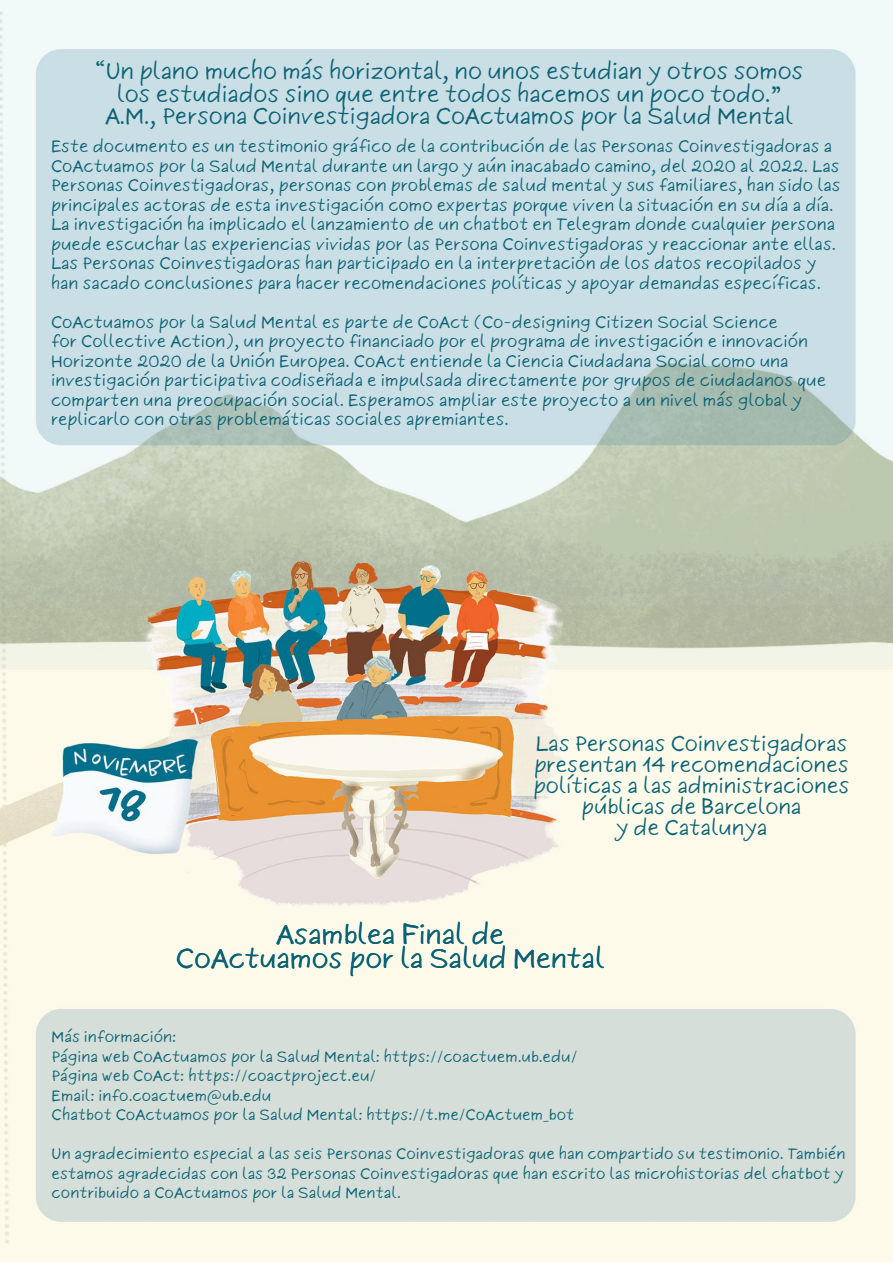
<style>
.page{position:relative;width:893px;height:1263px;background:#fff}
.page>*{position:absolute;margin:0;border:0;box-sizing:border-box;transform-origin:0 0}
.t1{font:27px/24px "Six Hands Marker";letter-spacing:-.01em;color:#0a6274;text-align:center}
.t2{font:22.5px/22.5px "Six Hands Marker";letter-spacing:-.01em;color:#0a6274;text-align:center}
.t3{font:21px/21px "Six Hands Marker";letter-spacing:-.01em;color:#0a6274;text-align:center}
.t4{font:16.5px/19.5px "Six Hands Marker";color:#0a6274}
.t5{font:15px/19.5px "Six Hands Marker";color:#0a6274}
</style>
<div class="page">
<img style="left:0;top:0;width:893px;height:1263px">
<h2 class="t2" style="left:95px;top:60px;width:710px">“Un plano mucho más horizontal, no unos estudian y otros somos los estudiados sino que entre todos hacemos un poco todo.”<br>A.M., Persona Coinvestigadora CoActuamos por la Salud Mental</h2>
<p class="t4" style="left:51px;top:136px;width:791px">Este documento es un testimonio gráfico de la contribución de las Personas Coinvestigadoras a CoActuamos por la Salud Mental durante un largo y aún inacabado camino, del 2020 al 2022. Las Personas Coinvestigadoras, personas con problemas de salud mental y sus familiares, han sido las principales actoras de esta investigación como expertas porque viven la situación en su día a día.<br>La investigación ha implicado el lanzamiento de un chatbot en Telegram donde cualquier persona puede escuchar las experiencias vividas por las Persona Coinvestigadoras y reaccionar ante ellas.<br>Las Personas Coinvestigadoras han participado en la interpretación de los datos recopilados y han sacado conclusiones para hacer recomendaciones políticas y apoyar demandas específicas.</p>
<p class="t4" style="left:51px;top:312px;width:777px">CoActuamos por la Salud Mental es parte de CoAct (Co-designing Citizen Social Science<br>for Collective Action), un proyecto financiado por el programa de investigación e innovación Horizonte 2020 de la Unión Europea. CoAct entiende la Ciencia Ciudadana Social como una investigación participativa codiseñada e impulsada directamente por grupos de ciudadanos que comparten una preocupación social. Esperamos ampliar este proyecto a un nivel más global y replicarlo con otras problemáticas sociales apremiantes.</p>
<p class="t3" style="left:533px;top:733px;width:318px">Las Personas Coinvestigadoras presentan 14 recomendaciones políticas a las administraciones públicas de Barcelona<br>y de Catalunya</p>
<h1 class="t1" style="left:176px;top:922px;width:430px">Asamblea Final de<br>CoActuamos por la Salud Mental</h1>
<p class="t5" style="left:52px;top:1027px;width:527px">Más información:<br>Página web CoActuamos por la Salud Mental: https://coactuem.ub.edu/ Página web CoAct: https://coactproject.eu/<br>Email: info.coactuem@ub.edu<br>Chatbot CoActuamos por la Salud Mental: https://t.me/CoActuem_bot</p>
<p class="t5" style="left:52px;top:1144px;width:795px;text-align:justify">Un agradecimiento especial a las seis Personas Coinvestigadoras que han compartido su testimonio. También estamos agradecidas con las 32 Personas Coinvestigadoras que han escrito las microhistorias del chatbot y contribuido a CoActuamos por la Salud Mental.</p>
</div>
